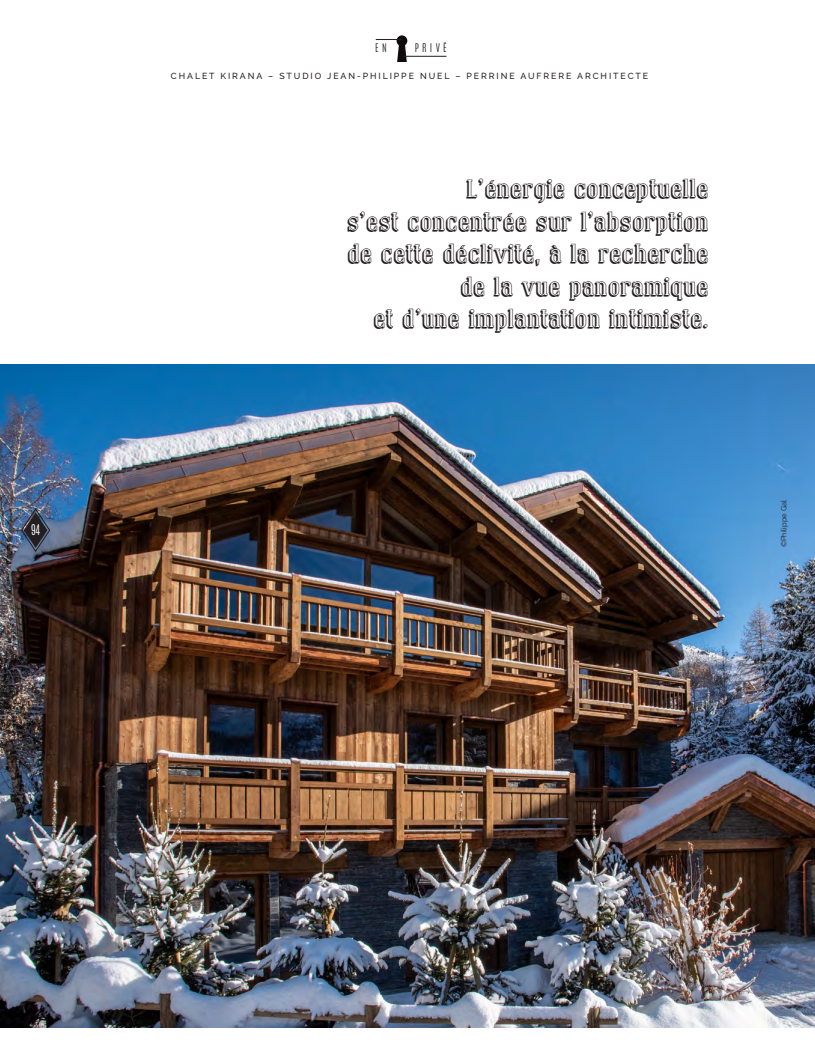
<style>
.page{position:relative;width:815px;height:1063px;background:#fff}
.page>*{position:absolute;margin:0;border:0;box-sizing:border-box;transform-origin:0 0}
.t1{font:24.25px/32.5px "Covington Shadow";letter-spacing:-.05em;color:#231f20;text-align:right}
.t2{font:300 12.25px "Antonio";color:#fff}
.t3{font:300 10px "Antonio";letter-spacing:.33em;color:#231f20}
.t4{font:500 8.75px "Raleway";letter-spacing:.22em;color:#231f20}
.t5{font:7.5px "Raleway";color:#231f20}
</style>
<div class="page">
<img style="left:0;top:365px;width:815px;height:663px">
<div style="left:397px;top:35px;width:10px;height:11px;background:#110a0c;border-radius:50%"></div>
<hr style="left:403px;top:56px;width:43px;height:1px;background:#231f20">
<svg style="left:376px;top:39px;width:31px;height:23px"></svg>
<svg style="left:21px;top:508px;width:29px;height:44px"></svg>
<p class="t2" style="left:31px;top:521px;width:10px">94</p>
<p class="t3" style="left:375px;top:41px;width:13px">E N</p>
<p class="t3" style="left:415px;top:41px;width:33px">PRIVÉ</p>
<p class="t4" style="left:171px;top:71px;width:479px">CHALET KIRANA – STUDIO JEAN-PHILIPPE NUEL – PERRINE AUFRERE ARCHITECTE</p>
<p class="t1" style="left:346px;top:173px;width:365px">L’énergie conceptuelle<br>s’est concentrée sur l’absorption de cette déclivité, à la recherche de la vue panoramique<br>et d’une implantation intimiste.</p>
<p class="t5" style="left:780px;top:547px;width:49px;rotate:-90deg">©Philippe Gal</p>
</div>
